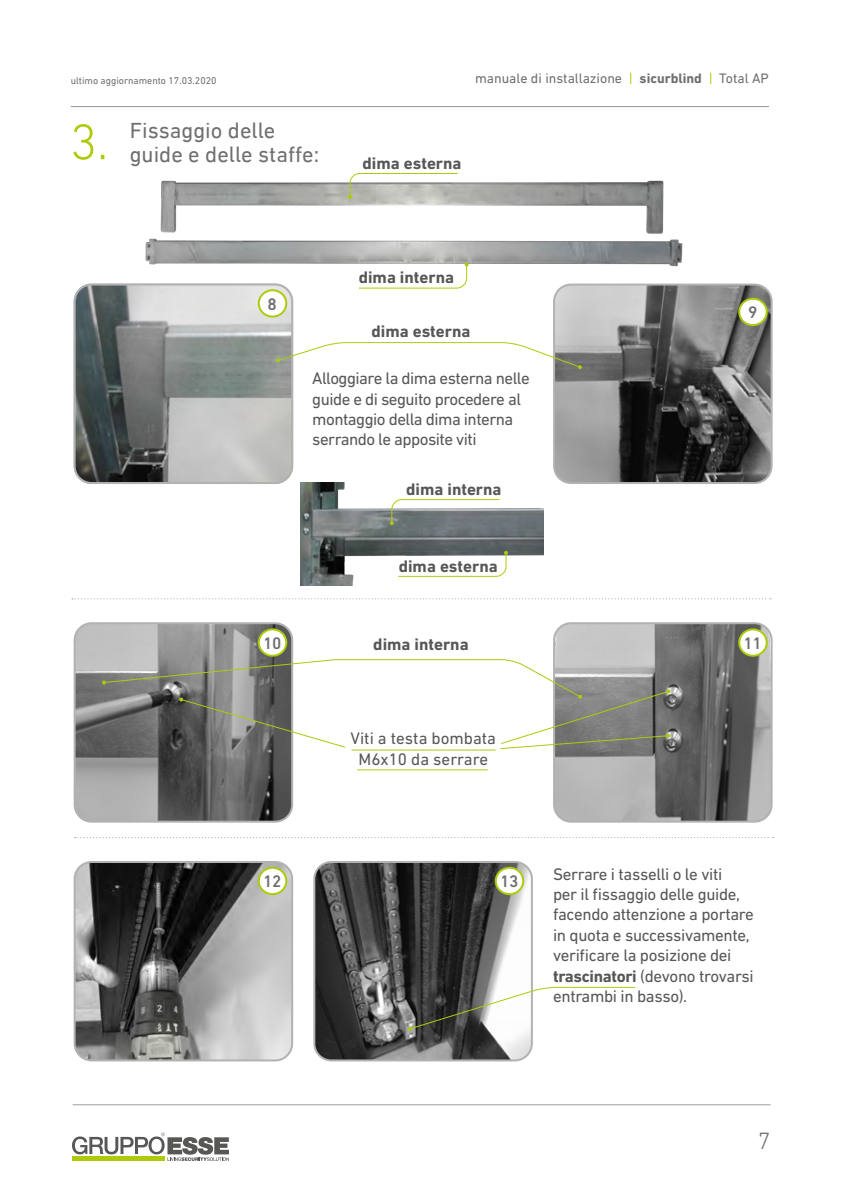
<style>
.page{position:relative;width:842px;height:1191px;background:#fff}
.page>*{position:absolute;margin:0;border:0;box-sizing:border-box;transform-origin:0 0}
.t1{font:300 51px "DIN Next LT Arabic";color:#afca0b}
.t2{font:300 24px "DIN Next LT Pro";color:#706f6f}
.t3{font:22.4px "DIN Next LT Arabic";color:#706f6f}
.t4{font:17px/20.4px "DIN Next LT Pro";letter-spacing:-.02em;color:#575756}
.t5{font:700 17px "DIN Next LT Pro";color:#575756}
.t6{font:17px/20.4px "DIN Next LT Pro";color:#575756;text-align:center}
.t7{font:500 17px "DIN Next LT Pro";letter-spacing:-.02em;color:#706f6f}
.t8{font:14px "DIN Next LT Pro";color:#706f6f}
.t9{font:10px "DIN Next LT Pro";color:#706f6f}
.s1{color:#afca0b}
.s2{font-weight:700}
</style>
<div class="page">
<svg style="left:72px;top:1132px;width:157px;height:29px"></svg>
<hr style="left:73px;top:1104px;width:697px;height:1px;background:#9d9d9c">
<hr style="left:71px;top:106px;width:698px;height:1px;background:#9d9d9c">
<img style="left:75px;top:286px;width:217px;height:197px">
<div style="left:74px;top:283px;width:219px;height:201px;border:2px solid #b3b2b2;border-radius:17px"></div>
<img style="left:556px;top:286px;width:214px;height:195px">
<div style="left:553px;top:283px;width:220px;height:201px;border:2px solid #b3b2b2;border-radius:17px"></div>
<svg style="left:75px;top:837px;width:699px;height:1px"></svg>
<img style="left:75px;top:864px;width:217px;height:196px">
<div style="left:74px;top:861px;width:219px;height:200px;border:2px solid #b3b2b2;border-radius:17px"></div>
<img style="left:316px;top:864px;width:214px;height:196px">
<div style="left:313px;top:861px;width:220px;height:200px;border:2px solid #b3b2b2;border-radius:17px"></div>
<div style="left:259px;top:290px;width:27px;height:26px;background:#fff;border-radius:50%"></div>
<div style="left:258px;top:289px;width:29px;height:28px;border:2px solid #afca0b;border-radius:50%"></div>
<div style="left:739px;top:299px;width:28px;height:26px;background:#fff;border-radius:50%"></div>
<div style="left:738px;top:298px;width:30px;height:28px;border:2px solid #afca0b;border-radius:50%"></div>
<img style="left:75px;top:625px;width:217px;height:196px">
<div style="left:74px;top:622px;width:219px;height:200px;border:2px solid #b3b2b2;border-radius:17px"></div>
<img style="left:556px;top:625px;width:214px;height:196px">
<div style="left:553px;top:622px;width:220px;height:200px;border:2px solid #b3b2b2;border-radius:17px"></div>
<div style="left:259px;top:629px;width:27px;height:27px;background:#fff;border-radius:50%"></div>
<div style="left:258px;top:628px;width:29px;height:29px;border:2px solid #afca0b;border-radius:50%"></div>
<div style="left:739px;top:629px;width:28px;height:27px;background:#fff;border-radius:50%"></div>
<div style="left:738px;top:628px;width:30px;height:29px;border:2px solid #afca0b;border-radius:50%"></div>
<div style="left:259px;top:867px;width:27px;height:27px;background:#fff;border-radius:50%"></div>
<div style="left:258px;top:866px;width:29px;height:29px;border:2px solid #afca0b;border-radius:50%"></div>
<div style="left:496px;top:867px;width:27px;height:27px;background:#fff;border-radius:50%"></div>
<div style="left:495px;top:866px;width:29px;height:29px;border:2px solid #afca0b;border-radius:50%"></div>
<svg style="left:72px;top:598px;width:699px;height:1px"></svg>
<svg style="left:276px;top:341px;width:306px;height:28px"></svg>
<img style="left:160px;top:180px;width:504px;height:54px">
<img style="left:145px;top:238px;width:538px;height:29px">
<img style="left:300px;top:482px;width:244px;height:103px">
<svg style="left:408px;top:986px;width:227px;height:44px"></svg>
<hr style="left:351px;top:749px;width:144px;height:1px;background:#afca0b">
<hr style="left:357px;top:769px;width:131px;height:1px;background:#afca0b">
<svg style="left:397px;top:551px;width:111px;height:26px"></svg>
<svg style="left:390px;top:498px;width:110px;height:27px"></svg>
<svg style="left:358px;top:262px;width:111px;height:27px"></svg>
<svg style="left:348px;top:173px;width:111px;height:26px"></svg>
<svg style="left:102px;top:658px;width:569px;height:91px"></svg>
<p class="t9" style="left:71px;top:75px;width:147px">ultimo aggiornamento 17.03.2020</p>
<p class="t8" style="left:475px;top:70px;width:295px">manuale di installazione <span class="s1">|</span> <span class="s2">sicurblind</span> <span class="s1">|</span> Total AP</p>
<h3 class="t3" style="left:130px;top:117px;width:147px">Fissaggio delle</h3>
<h1 class="t1" style="left:70px;top:112px;width:40px">3.</h1>
<h3 class="t3" style="left:130px;top:141px;width:191px">guide e delle staffe:</h3>
<p class="t5" style="left:363px;top:153px;width:100px">dima esterna</p>
<p class="t7" style="left:268px;top:294px;width:11px">8</p>
<p class="t5" style="left:359px;top:267px;width:97px">dima interna</p>
<p class="t5" style="left:371px;top:321px;width:100px">dima esterna</p>
<p class="t4" style="left:312px;top:368px;width:219px">Alloggiare la dima esterna nelle guide e di seguito procedere al montaggio della dima interna serrando le apposite viti</p>
<p class="t5" style="left:406px;top:479px;width:97px">dima interna</p>
<p class="t5" style="left:399px;top:556px;width:100px">dima esterna</p>
<p class="t7" style="left:748px;top:303px;width:11px">9</p>
<p class="t7" style="left:263px;top:633px;width:20px">10</p>
<p class="t7" style="left:743px;top:633px;width:20px">11</p>
<p class="t5" style="left:373px;top:634px;width:97px">dima interna</p>
<p class="t6" style="left:351px;top:728px;width:147px">Viti a testa bombata<br>M6x10 da serrare</p>
<p class="t7" style="left:263px;top:871px;width:20px">12</p>
<p class="t7" style="left:500px;top:871px;width:20px">13</p>
<p class="t4" style="left:553px;top:863px;width:202px">Serrare i tasselli o le viti<br>per il fissaggio delle guide, facendo attenzione a portare in quota e successivamente, verificare la posizione dei <span class="s2">trascinatori</span> (devono trovarsi entrambi in basso).</p>
<h2 class="t2" style="left:758px;top:1127px;width:14px">7</h2>
</div>
